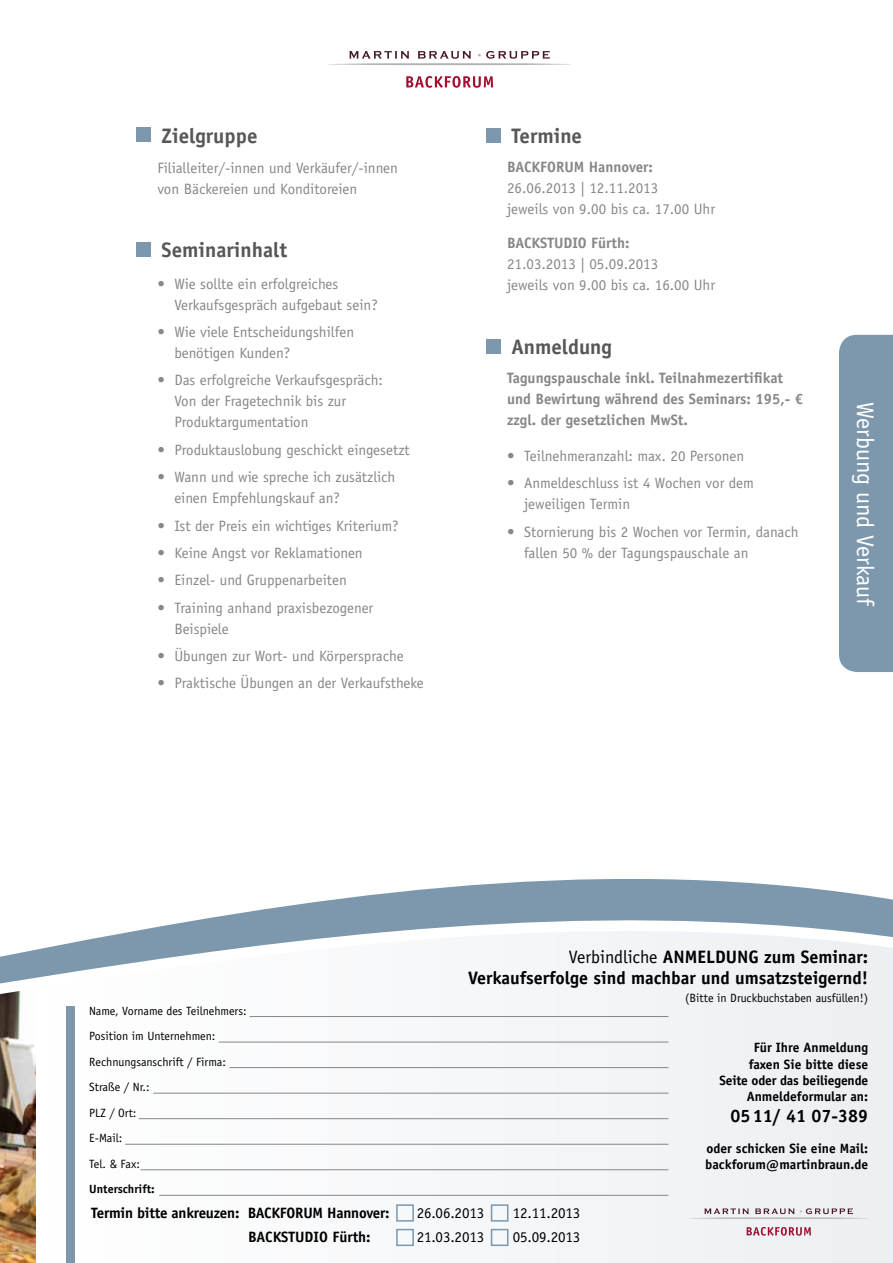
<style>
.page{position:relative;width:893px;height:1263px;background:#fff}
.page>*{position:absolute;margin:0;border:0;box-sizing:border-box;transform-origin:0 0}
.t1{font:24px "Officina Sans Std";letter-spacing:-.01em;color:#fff}
.t2{font:700 21px "Officina Sans Std";color:#575756}
.t3{font:700 18px/21px "Officina Sans Std";color:#000;text-align:right}
.t4{font:15px/21px "Officina Sans Std";color:#878787}
.t5{font:700 15px/21px "Officina Sans Std";color:#878787}
.t6{font:700 15px "Officina Sans Std";letter-spacing:-.015em;color:#000}
.t7{font:15px "Officina Sans Std";letter-spacing:-.01em;color:#000}
.t8{font:700 13.5px/16.2px "Officina Sans Std";color:#000;text-align:right}
.t9{font:12px/25.5px "Officina Sans Std";color:#000}
.t10{font:700 12px "Officina Sans Std";color:#000}
.s1{font-weight:400}
</style>
<div class="page">
<svg style="left:406px;top:76px;width:87px;height:12px"></svg>
<hr style="left:328px;top:63px;width:243px;height:2px;background:#b3b2b2;border-radius:50%">
<svg style="left:349px;top:51px;width:60px;height:8px"></svg>
<svg style="left:418px;top:51px;width:53px;height:8px"></svg>
<svg style="left:478px;top:51px;width:72px;height:8px"></svg>
<img style="left:0;top:1066px;width:35px;height:197px">
<div style="left:136px;top:128px;width:15px;height:14px;background:#7d98ad"></div>
<div style="left:136px;top:243px;width:15px;height:14px;background:#7d98ad"></div>
<div style="left:486px;top:128px;width:14px;height:15px;background:#7d98ad"></div>
<div style="left:486px;top:339px;width:14px;height:15px;background:#7d98ad"></div>
<div style="left:125px;top:1066px;width:768px;height:197px;background:#f5f6f8"></div>
<div style="left:66px;top:1006px;width:9px;height:257px;background:#7d98ad"></div>
<svg style="left:747px;top:1227px;width:64px;height:8px"></svg>
<hr style="left:689px;top:1217px;width:180px;height:2px;background:#b3b2b2;border-radius:50%">
<svg style="left:704px;top:1208px;width:45px;height:6px"></svg>
<svg style="left:755px;top:1208px;width:98px;height:6px"></svg>
<hr style="left:229px;top:1067px;width:439px;height:1px;background:#878787">
<hr style="left:153px;top:1093px;width:515px;height:1px;background:#878787">
<hr style="left:139px;top:1118px;width:529px;height:1px;background:#878787">
<hr style="left:125px;top:1144px;width:543px;height:1px;background:#878787">
<hr style="left:159px;top:1195px;width:509px;height:1px;background:#878787">
<hr style="left:140px;top:1169px;width:528px;height:1px;background:#878787">
<div style="left:839px;top:335px;width:54px;height:285px;background:#7d98ad"></div>
<svg style="left:0;top:1056px;width:893px;height:10px;fill:#f5f7f8"></svg>
<svg style="left:0;top:620px;width:893px;height:436px"></svg>
<div style="left:396px;top:1204px;width:18px;height:17px;border:2px solid #7d98ad"></div>
<div style="left:491px;top:1204px;width:17px;height:17px;border:2px solid #7d98ad"></div>
<div style="left:396px;top:1229px;width:18px;height:17px;border:2px solid #7d98ad"></div>
<div style="left:491px;top:1229px;width:17px;height:17px;border:2px solid #7d98ad"></div>
<h2 class="t2" style="left:162px;top:123px;width:98px">Zielgruppe</h2>
<p class="t4" style="left:157px;top:157px;width:242px">Filialleiter/-innen und Verkäufer/-innen von Bäckereien und Konditoreien</p>
<h2 class="t2" style="left:162px;top:237px;width:127px">Seminarinhalt</h2>
<p class="t4" style="left:174px;top:273px;width:205px;text-indent:-17px">• Wie sollte ein erfolgreiches<br>Verkaufsgespräch aufgebaut sein?</p>
<p class="t4" style="left:174px;top:321px;width:181px;text-indent:-17px">• Wie viele Entscheidungshilfen benötigen Kunden?</p>
<p class="t4" style="left:174px;top:370px;width:210px;text-indent:-17px">• Das erfolgreiche Verkaufsgespräch:<br>Von der Fragetechnik bis zur<br>Produktargumentation</p>
<p class="t4" style="left:157px;top:439px;width:254px">• Produktauslobung geschickt eingesetzt</p>
<p class="t4" style="left:174px;top:467px;width:222px;text-indent:-17px">• Wann und wie spreche ich zusätzlich einen Empfehlungskauf an?</p>
<p class="t4" style="left:157px;top:515px;width:243px">• Ist der Preis ein wichtiges Kriterium?</p>
<p class="t4" style="left:157px;top:542px;width:207px">• Keine Angst vor Reklamationen</p>
<p class="t4" style="left:157px;top:570px;width:191px">• Einzel- und Gruppenarbeiten</p>
<p class="t4" style="left:174px;top:597px;width:201px;text-indent:-17px">• Training anhand praxisbezogener<br>Beispiele</p>
<p class="t4" style="left:157px;top:645px;width:248px">• Übungen zur Wort- und Körpersprache</p>
<p class="t4" style="left:157px;top:673px;width:268px">• Praktische Übungen an der Verkaufstheke</p>
<h2 class="t2" style="left:511px;top:123px;width:72px">Termine</h2>
<p class="t5" style="left:507px;top:156px;width:147px">BACKFORUM Hannover:</p>
<p class="t4" style="left:507px;top:178px;width:210px">26.06.2013 | 12.11.2013<br>jeweils von 9.00 bis ca. 17.00 U hr</p>
<p class="t5" style="left:507px;top:232px;width:124px">BACKSTUDIO Fürth:</p>
<p class="t4" style="left:507px;top:253px;width:210px">21.03.2013 | 05.09.2013<br>jeweils von 9.00 bis ca. 16.00 U hr</p>
<h2 class="t2" style="left:511px;top:333px;width:102px">Anmeldung</h2>
<p class="t5" style="left:507px;top:367px;width:298px">Tagungspauschale inkl. Teilnahmezertifikat und Bewirtung während des Seminars: 195,- € zzgl. der gesetzlichen MwSt.</p>
<p class="t4" style="left:507px;top:445px;width:239px">• Teilnehmeranzahl: max. 20 Personen</p>
<p class="t4" style="left:524px;top:473px;width:231px;text-indent:-17px">• Anmeldeschluss ist 4 Wochen vor dem jeweiligen Termin</p>
<p class="t4" style="left:524px;top:521px;width:276px;text-indent:-17px">• Stornierung bis 2 Wochen vor Termin, danach fallen 50 % der Tagungspauschale an</p>
<h1 class="t1" style="left:879px;top:402px;width:206px;rotate:90deg">Werbung und Verkauf</h1>
<p class="t9" style="left:89px;top:998px;width:159px">Name, Vorname des Teilnehmers:<br>Position im Unternehmen:<br>Rechnungsanschrift / Firma:<br>Straße / N r.:<br>PLZ / Ort:<br>E-Mail:<br>Tel. &amp; Fax:</p>
<p class="t10" style="left:89px;top:1181px;width:67px">Unterschrift:</p>
<p class="t3" style="left:468px;top:947px;width:402px"><span class="s1">Verbindliche</span> ANMELDUNG zum Seminar:<br>Verkaufserfolge sind machbar und umsatzsteigernd!</p>
<p class="t9" style="left:685px;top:986px;width:184px">(Bitte in Druckbuchstaben ausfüllen!)</p>
<p class="t8" style="left:719px;top:1039px;width:150px">Für Ihre Anmeldung faxen Sie bitte diese<br>Seite oder das beiliegende<br>Anmeldeformular an:</p>
<p class="t3" style="left:731px;top:1105px;width:139px">0511/ 41 07-389</p>
<p class="t8" style="left:705px;top:1140px;width:165px;text-align:left">oder schicken Sie eine Mail: backforum@martinbraun.de</p>
<p class="t6" style="left:91px;top:1203px;width:300px">Termin bitte ankreuzen: BACKFORUM Hannover:</p>
<p class="t7" style="left:417px;top:1204px;width:69px">26.06.2013</p>
<p class="t7" style="left:513px;top:1204px;width:69px">12.11.2013</p>
<p class="t6" style="left:248px;top:1227px;width:124px">BACKSTUDIO Fürth:</p>
<p class="t7" style="left:417px;top:1228px;width:69px">21.03.2013</p>
<p class="t7" style="left:513px;top:1228px;width:69px">05.09.2013</p>
</div>
